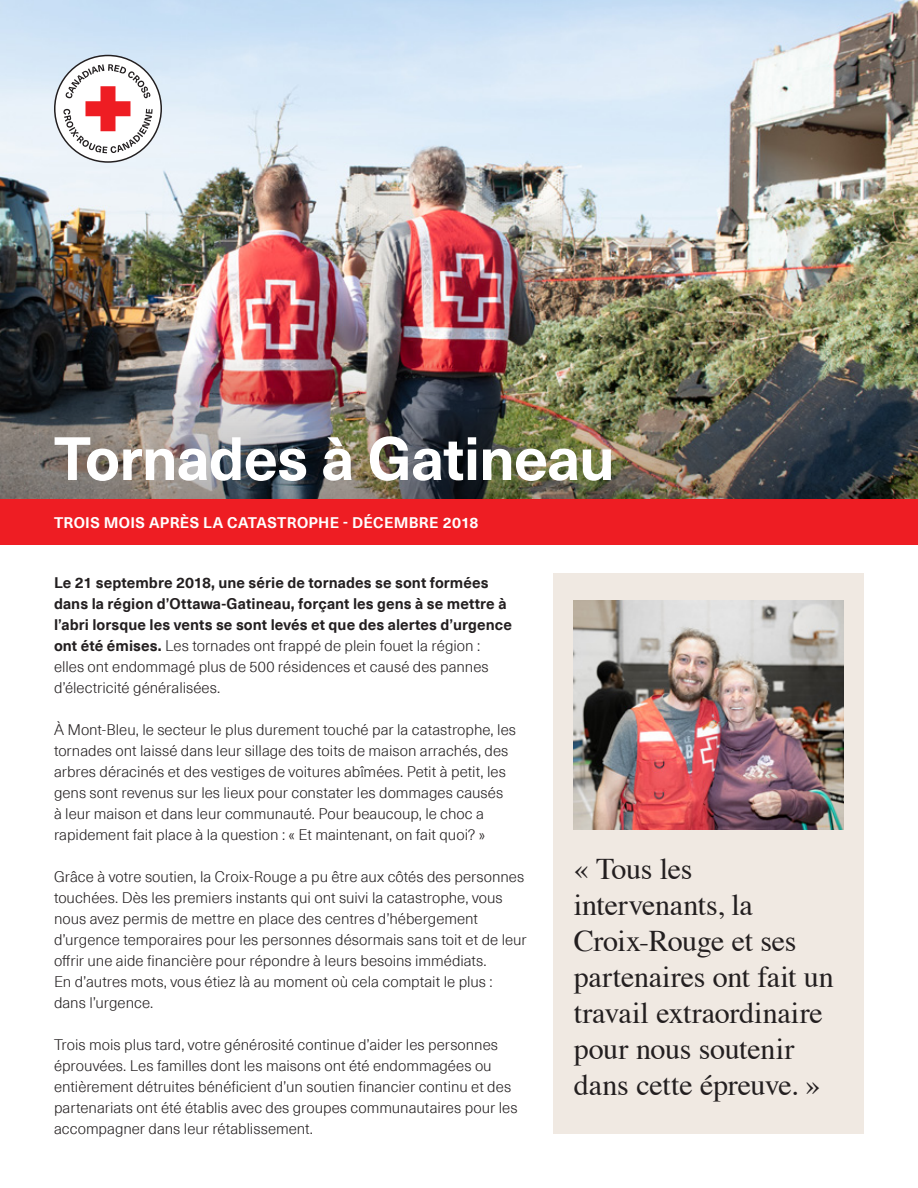
<style>
.page{position:relative;width:918px;height:1188px;background:#fff}
.page>*{position:absolute;margin:0;border:0;box-sizing:border-box;transform-origin:0 0}
.t1{font:700 60px "Neue Haas Unica Pro";letter-spacing:-.015em;color:#fff}
.t2{font:30px/36px "Times";letter-spacing:-.01em;color:#231f20}
.Body_Copy{font:300 15px/21px "Neue Haas Unica Pro";color:#231f20}
.Body_Copy-2{font:700 15px/21px "Neue Haas Unica Pro";letter-spacing:.005em;color:#231f20}
.t3{font:700 15px "Neue Haas Unica Pro";letter-spacing:.02em;color:#fff}
.s1{font-weight:300}
</style>
<div class="page">
<div style="left:554px;top:573px;width:310px;height:561px;background:#f0e9e2"></div>
<img style="left:574px;top:600px;width:270px;height:230px">
<img style="left:0;top:0;width:918px;height:500px">
<svg style="left:54px;top:55px;width:108px;height:108px"></svg>
<div style="left:0;top:500px;width:918px;height:45px;background:#ee1d23"></div>
<p class="t1" style="left:54px;top:422px;width:562px">Tornades à Gatineau</p>
<p class="t3" style="left:54px;top:514px;width:426px">TROIS MOIS APRÈS LA CATASTROPHE - DÉCEMBRE 2018</p>
<p class="Body_Copy-2" style="left:54px;top:572px;width:459px">Le 21 septembre 2018, une série de tornades se sont formées dans la région d’Ottawa-Gatineau, forçant les gens à se mettre à l’abri lorsque les vents se sont levés et que des alertes d’urgence ont été émises. <span class="s1">Les tornades ont frappé de plein fouet la région : elles ont endommagé plus de 500 résidences et causé des pannes d’électricité généralisées.</span></p>
<p class="Body_Copy" style="left:54px;top:719px;width:464px">À Mont-Bleu, le secteur le plus durement touché par la catastrophe, les tornades ont laissé dans leur sillage des toits de maison arrachés, des arbres déracinés et des vestiges de voitures abîmées. Petit à petit, les gens sont revenus sur les lieux pour constater les dommages causés<br>à leur maison et dans leur communauté. Pour beaucoup, le choc a rapidement fait place à la question : « Et maintenant, on fait quoi? »</p>
<p class="Body_Copy" style="left:54px;top:866px;width:474px">Grâce à votre soutien, la Croix-Rouge a pu être aux côtés des personnes touchées. Dès les premiers instants qui ont suivi la catastrophe, vous nous avez permis de mettre en place des centres d’hébergement d’urgence temporaires pour les personnes désormais sans toit et de leur offrir une aide financière pour répondre à leurs besoins immédiats.<br>En d’autres mots, vous étiez là au moment où cela comptait le plus : dans l’urgence.</p>
<p class="Body_Copy" style="left:54px;top:1034px;width:465px">Trois mois plus tard, votre générosité continue d’aider les personnes éprouvées. Les familles dont les maisons ont été endommagées ou entièrement détruites bénéficient d’un soutien financier continu et des partenariats ont été établis avec des groupes communautaires pour les accompagner dans leur rétablissement.</p>
<p class="t2" style="left:574px;top:848px;width:262px">« Tous les intervenants, la<br>Croix-Rouge et ses partenaires ont fait un travail extraordinaire pour nous soutenir dans cette épreuve. »</p>
</div>
